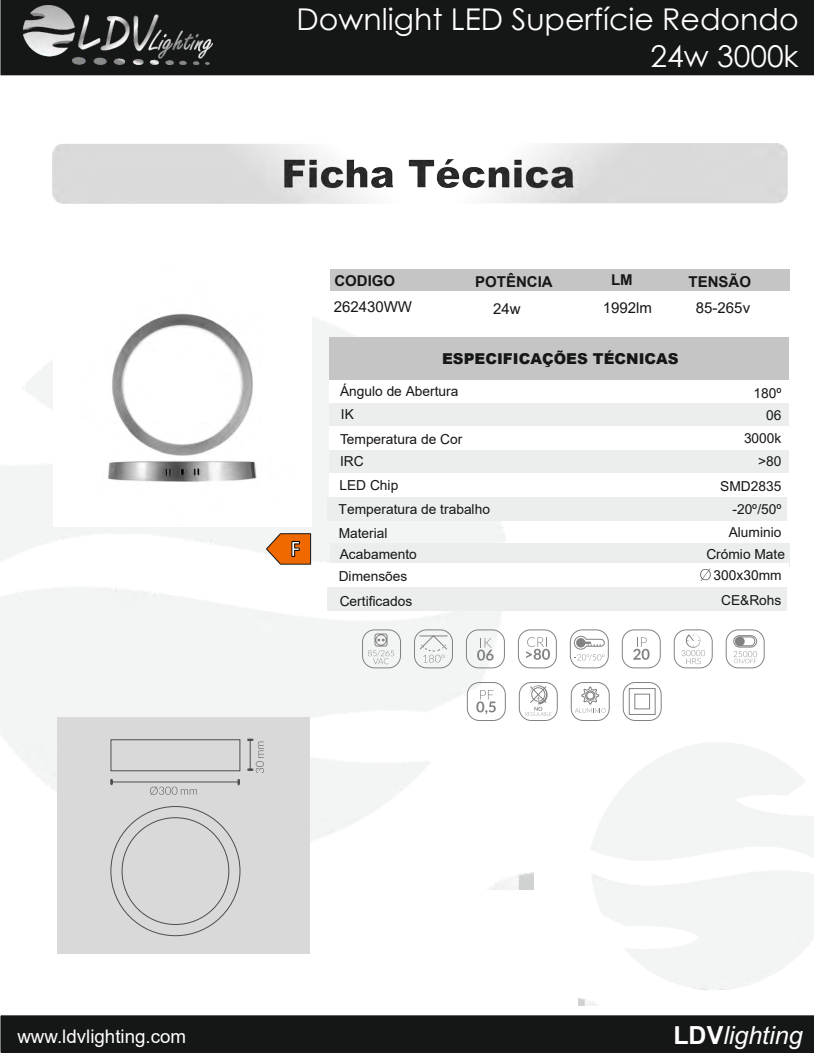
<style>
.page{position:relative;width:814px;height:1053px;background:#fff}
.page>*{position:absolute;margin:0;border:0;box-sizing:border-box;transform-origin:0 0}
.t1{font:30px/36px "Century Gothic";color:#fff;text-align:right}
.t2{font:italic 25px "Arial";color:#fff}
.t3{font:700 23.5px "Calibri";color:#fff;scale:.92 1}
.t4{font:18.75px "Arial";color:#fff}
.t5{font:700 15px "Arial";color:#151616}
.t6{font:900 15px "Arial";color:#151616}
.t7{font:15px "Arial";color:#151616}
.t8{font:15px "Arial";color:#151616}
.t9{font:13.75px/25.4px "Arial";color:#151616}
.t10{font:13.75px/25.1px "Arial";color:#151616;text-align:center}
.s1{font-style:inherit}
.s2{font-weight:700;font-style:normal}
</style>
<div class="page">
<img style="left:1px;top:498px;width:505px;height:123px">
<svg style="left:1px;top:75px;width:813px;height:423px"></svg>
<div style="left:304px;top:119px;width:488px;height:60px;background:#fff;border:1px solid #d9d9da;border-radius:11px"></div>
<div style="left:52px;top:119px;width:516px;height:60px;background:#fff;border:1px solid #d9d9da;border-radius:11px"></div>
<div style="left:330px;top:269px;width:459px;height:22px;background:#c5c5c5"></div>
<div style="left:330px;top:337px;width:459px;height:42px;background:#c5c5c5"></div>
<div style="left:0;top:0;width:814px;height:75px;background:#151616"></div>
<img style="left:23px;top:5px;width:189px;height:60px">
<div style="left:1px;top:1015px;width:813px;height:37px;background:#151616"></div>
<div style="left:57px;top:717px;width:252px;height:237px;background:#d9d9da"></div>
<svg style="left:266px;top:533px;width:45px;height:31px"></svg>
<img style="left:52px;top:143px;width:735px;height:61px">
<div style="left:329px;top:380px;width:459px;height:23px;background:#fff"></div>
<div style="left:330px;top:403px;width:459px;height:23px;background:#eceded"></div>
<div style="left:330px;top:449px;width:459px;height:23px;background:#eceded"></div>
<div style="left:328px;top:497px;width:459px;height:24px;background:#eceded"></div>
<div style="left:330px;top:543px;width:459px;height:24px;background:#eceded"></div>
<div style="left:330px;top:473px;width:459px;height:23px;background:#fff"></div>
<div style="left:330px;top:426px;width:459px;height:24px;background:#fff"></div>
<div style="left:329px;top:563px;width:459px;height:24px;background:#fff"></div>
<div style="left:328px;top:587px;width:459px;height:24px;background:#eceded"></div>
<svg style="left:633px;top:637px;width:16px;height:22px"></svg>
<div style="left:622px;top:629px;width:38px;height:39px;border:1px solid #818281;border-radius:12px"></div>
<svg style="left:570px;top:629px;width:39px;height:39px"></svg>
<svg style="left:526px;top:637px;width:24px;height:22px"></svg>
<div style="left:518px;top:629px;width:38px;height:39px;border:1px solid #818281;border-radius:12px"></div>
<svg style="left:477px;top:638px;width:16px;height:22px"></svg>
<div style="left:466px;top:629px;width:38px;height:39px;border:1px solid #818281;border-radius:12px"></div>
<svg style="left:362px;top:629px;width:39px;height:39px"></svg>
<svg style="left:414px;top:629px;width:39px;height:39px"></svg>
<svg style="left:525px;top:685px;width:26px;height:30px"></svg>
<div style="left:519px;top:682px;width:38px;height:38px;border:1px solid #818281;border-radius:12px"></div>
<div style="left:726px;top:629px;width:38px;height:39px;border:1px solid #818281;border-radius:12px"></div>
<svg style="left:733px;top:635px;width:24px;height:28px"></svg>
<div style="left:735px;top:636px;width:9px;height:10px;background:#818281;border-radius:50%"></div>
<svg style="left:476px;top:690px;width:20px;height:24px"></svg>
<div style="left:467px;top:682px;width:38px;height:38px;border:1px solid #818281;border-radius:12px"></div>
<div style="left:674px;top:629px;width:38px;height:39px;border:1px solid #818281;border-radius:12px"></div>
<svg style="left:681px;top:634px;width:24px;height:30px"></svg>
<svg style="left:571px;top:682px;width:38px;height:39px"></svg>
<svg style="left:623px;top:682px;width:38px;height:39px"></svg>
<img style="left:53px;top:268px;width:258px;height:259px">
<svg style="left:700px;top:568px;width:11px;height:13px"></svg>
<svg style="left:248px;top:738px;width:16px;height:35px"></svg>
<hr style="left:112px;top:781px;width:126px;height:1px;background:#4e4e4d">
<svg style="left:150px;top:786px;width:47px;height:9px"></svg>
<svg style="left:110px;top:806px;width:130px;height:130px"></svg>
<div style="left:111px;top:739px;width:129px;height:32px;border:1px solid #4e4e4d"></div>
<h1 class="t1" style="left:297px;top:1px;width:503px">Downlight LED Superfície Redondo<br>24w 3000k</h1>
<p class="t5" style="left:334px;top:275px;width:62px">CODIGO</p>
<p class="t5" style="left:475px;top:271px;width:79px">POTÊNCIA</p>
<p class="t5" style="left:611px;top:274px;width:23px">LM</p>
<p class="t5" style="left:688px;top:271px;width:64px">TENSÃO</p>
<p class="t7" style="left:334px;top:296px;width:80px"><span class="s1">2</span>6243<span class="s1">0</span>WW</p>
<p class="t7" style="left:493px;top:298px;width:29px">24w</p>
<p class="t7" style="left:602px;top:297px;width:51px">1992lm</p>
<p class="t8" style="left:696px;top:297px;width:56px">85<span class="s1">-2</span>65<span class="s1">v</span></p>
<h3 class="t3" style="left:290px;top:532px;width:12px">F</h3>
<p class="t6" style="left:442px;top:347px;width:238px">ESPECIFICAÇÕES TÉCNICAS</p>
<p class="t9" style="left:340px;top:378px;width:120px">Ángulo de Abertura</p>
<p class="t9" style="left:340px;top:401px;width:124px">IK<br>Temperatura de Cor</p>
<p class="t9" style="left:340px;top:448px;width:25px">IRC</p>
<p class="t9" style="left:339px;top:496px;width:153px">Temperatura de trabalho</p>
<p class="t9" style="left:339px;top:472px;width:60px">LED Chip</p>
<p class="t9" style="left:339px;top:523px;width:80px;line-height:20.8px">Material<br>Acabamento</p>
<p class="t9" style="left:339px;top:564px;width:75px;line-height:24.5px">Dimensões<br>Certificados</p>
<p class="t9" style="left:753px;top:380px;width:29px">180º</p>
<p class="t9" style="left:766px;top:402px;width:17px">06</p>
<p class="t10" style="left:744px;top:426px;width:39px">3000k</p>
<p class="t10" style="left:758px;top:449px;width:25px">&gt;80</p>
<p class="t10" style="left:732px;top:498px;width:51px">-20º/50º</p>
<p class="t10" style="left:720px;top:474px;width:63px">SMD2835</p>
<p class="t10" style="left:729px;top:521px;width:54px">Aluminio</p>
<p class="t10" style="left:706px;top:541px;width:80px">Crómio Mate</p>
<p class="t10" style="left:713px;top:562px;width:70px">300<span class="s1">x30mm<br></span>CE&amp;Rohs</p>
<h3 class="t4" style="left:17px;top:1023px;width:170px">www.ldvlighting.com</h3>
<h2 class="t2" style="left:673px;top:1026px;width:131px"><span class="s2">LDV</span>lighting</h2>
</div>
